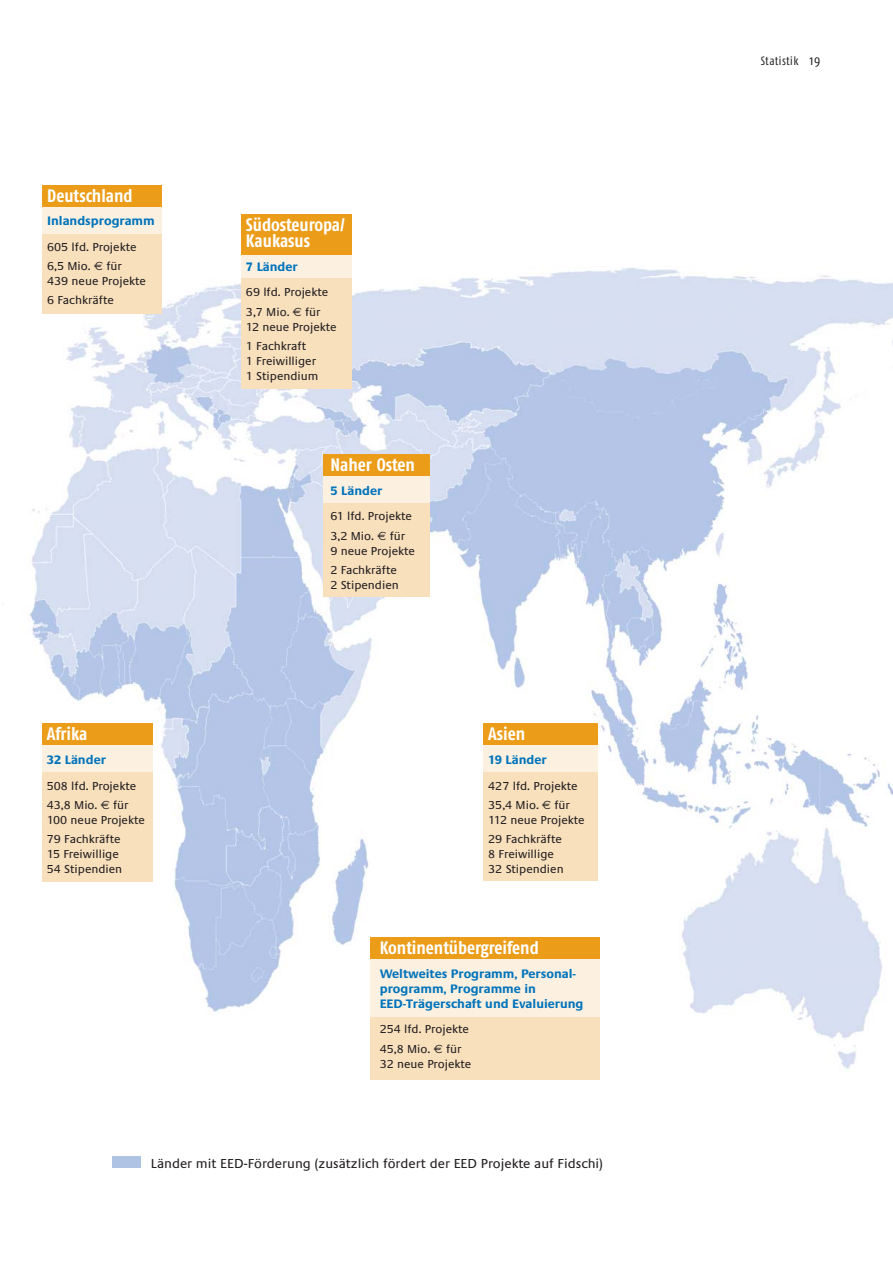
<style>
.page{position:relative;width:893px;height:1263px;background:#fff}
.page>*{position:absolute;margin:0;border:0;box-sizing:border-box;transform-origin:0 0}
.t1{font:700 18px/16.5px "Fago Co";color:#fff}
.t2{font:13.5px "Praxis EF";color:#231f20}
.t3{font:700 12.75px/15px "Praxis EF";color:#0074bc}
.t4{font:12px/19.2px "Praxis EF";color:#231f20}
.t5{font:12px "Fago Co";letter-spacing:.05em;color:#231f20}
.s1{font-family:"Euro Sans"}
.s2{font-size:13.5px}
</style>
<div class="page">
<img style="left:29px;top:266px;width:864px;height:803px">
<div style="left:42px;top:741px;width:111px;height:141px;background:#f9e0bd"></div>
<div style="left:42px;top:743px;width:111px;height:29px;background:#fcf0e0"></div>
<div style="left:42px;top:724px;width:111px;height:21px;background:#eb9c18"></div>
<div style="left:484px;top:741px;width:114px;height:140px;background:#f9e0bd"></div>
<div style="left:484px;top:743px;width:114px;height:29px;background:#fcf0e0"></div>
<div style="left:484px;top:724px;width:114px;height:21px;background:#eb9c18"></div>
<div style="left:370px;top:954px;width:230px;height:126px;background:#f9e0bd"></div>
<div style="left:370px;top:956px;width:230px;height:61px;background:#fcf0e0"></div>
<div style="left:370px;top:937px;width:230px;height:22px;background:#eb9c18"></div>
<div style="left:241px;top:231px;width:111px;height:158px;background:#f9e0bd"></div>
<div style="left:241px;top:233px;width:111px;height:45px;background:#fcf0e0"></div>
<div style="left:241px;top:214px;width:111px;height:41px;background:#eb9c18"></div>
<div style="left:323px;top:472px;width:106px;height:125px;background:#f9e0bd"></div>
<div style="left:323px;top:474px;width:106px;height:29px;background:#fcf0e0"></div>
<div style="left:323px;top:455px;width:106px;height:21px;background:#eb9c18"></div>
<div style="left:42px;top:202px;width:119px;height:112px;background:#f9e0bd"></div>
<div style="left:42px;top:204px;width:119px;height:30px;background:#fcf0e0"></div>
<div style="left:42px;top:185px;width:119px;height:21px;background:#eb9c18"></div>
<div style="left:113px;top:1157px;width:28px;height:11px;background:#afc3e5"></div>
<h1 class="t1" style="left:47px;top:189px;width:87px">Deutschland</h1>
<p class="t3" style="left:47px;top:215px;width:109px">Inlandsprogramm</p>
<p class="t4" style="left:47px;top:239px;width:91px">605 lfd. Projekte<br>6,5 Mio. <span class="s1">€</span> für</p>
<p class="t4" style="left:47px;top:273px;width:100px">439 neue Projekte<br>6 Fachkräfte</p>
<h1 class="t1" style="left:47px;top:727px;width:42px">Afrika</h1>
<p class="t3" style="left:47px;top:753px;width:61px">32 Länder</p>
<p class="t4" style="left:47px;top:777px;width:91px">508 lfd. Projekte<br>43,8 Mio. <span class="s1">€</span> für</p>
<p class="t4" style="left:47px;top:811px;width:100px">100 neue Projekte<br>79 Fachkräfte</p>
<p class="t4" style="left:47px;top:848px;width:77px;line-height:15px">15 Freiwillige<br>54 Stipendien</p>
<h1 class="t1" style="left:246px;top:218px;width:101px">Südosteuropa/<br>Kaukasus</h1>
<p class="t3" style="left:246px;top:260px;width:53px">7 Länder</p>
<p class="t4" style="left:246px;top:284px;width:84px">69 lfd. Projekte<br>3,7 Mio. <span class="s1">€</span> für</p>
<p class="t4" style="left:246px;top:318px;width:92px">12 neue Projekte<br>1 Fachkraft</p>
<p class="t4" style="left:246px;top:355px;width:74px;line-height:15px">1 Freiwilliger<br>1 Stipendium</p>
<h1 class="t1" style="left:330px;top:458px;width:86px">Naher Osten</h1>
<p class="t3" style="left:330px;top:484px;width:53px">5 Länder</p>
<p class="t4" style="left:330px;top:508px;width:83px">61 lfd. Projekte<br>3,2 Mio. <span class="s1">€</span> für</p>
<p class="t4" style="left:330px;top:542px;width:86px">9 neue Projekte<br>2 Fachkräfte</p>
<p class="t4" style="left:330px;top:577px;width:70px">2 Stipendien</p>
<h1 class="t1" style="left:488px;top:727px;width:39px">Asien</h1>
<p class="t3" style="left:488px;top:753px;width:60px">19 Länder</p>
<p class="t4" style="left:488px;top:777px;width:91px">427 lfd. Projekte<br>35,4 Mio. <span class="s1">€</span> für</p>
<p class="t4" style="left:488px;top:811px;width:98px">112 neue Projekte<br>29 Fachkräfte</p>
<p class="t4" style="left:488px;top:848px;width:77px;line-height:15px">8 Freiwillige<br>32 Stipendien</p>
<h1 class="t1" style="left:380px;top:941px;width:161px">Kontinentübergreifend</h1>
<p class="t3" style="left:380px;top:967px;width:205px">Weltweites Programm, Personal&shy;programm, Programme in<br>EED-Trägerschaft und Evaluierung</p>
<p class="t4" style="left:380px;top:1021px;width:91px">254 lfd. Projekte<br>45,8 Mio. <span class="s1">€</span> für</p>
<p class="t4" style="left:380px;top:1055px;width:93px">32 neue Projekte</p>
<p class="t2" style="left:151px;top:1158px;width:454px">Länder mit EED-Förderung (zusätzlich fördert der EED Projekte auf Fidschi)</p>
<p class="t5" style="left:761px;top:56px;width:61px">Statistik <span class="s2">19</span></p>
</div>
